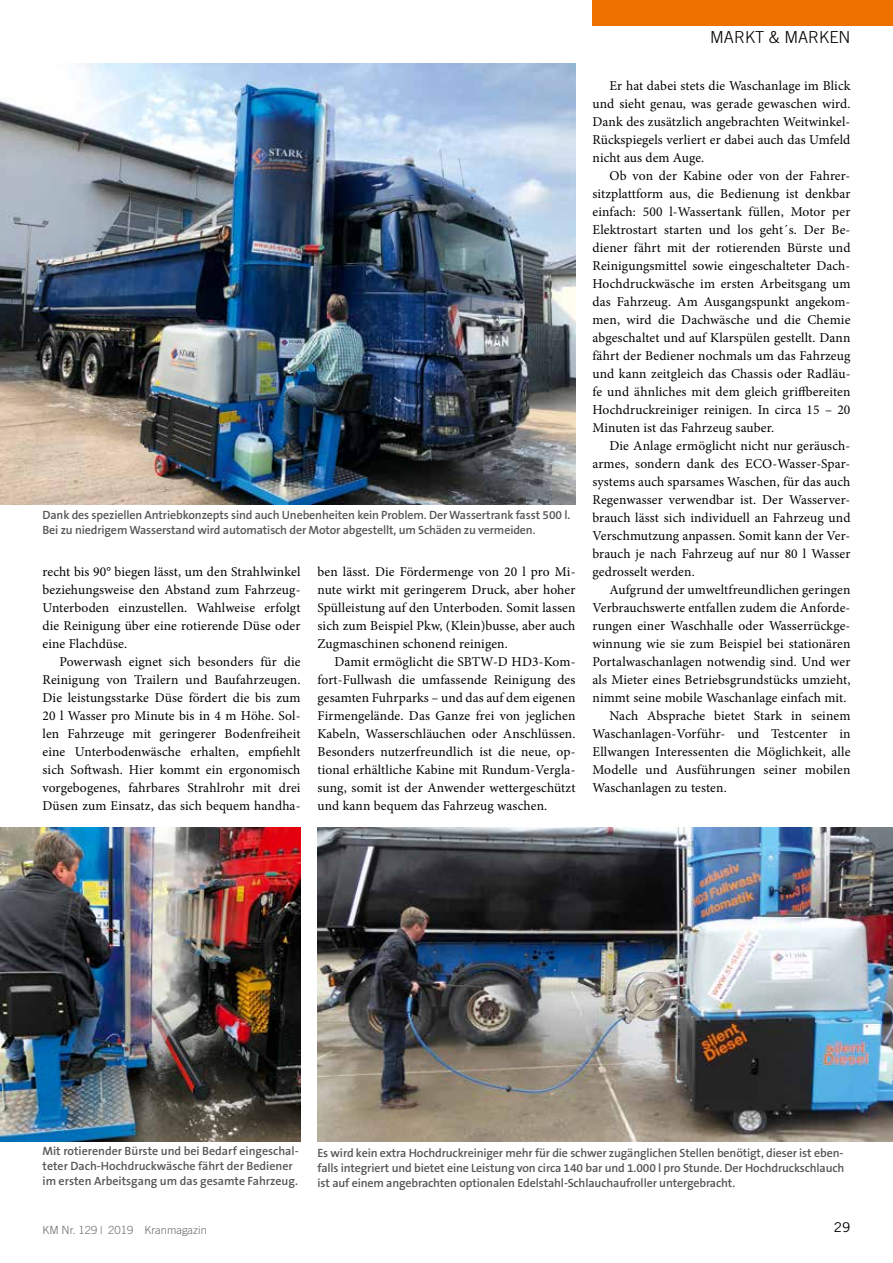
<style>
.page{position:relative;width:893px;height:1263px;background:#fff}
.page>*{position:absolute;margin:0;border:0;box-sizing:border-box;transform-origin:0 0}
.t1{font:300 16.5px "Trade Gothic";color:#000}
.t2{font:13.5px/18px "Minion Pro";letter-spacing:.01em;color:#000;text-align:justify}
.t3{font:13.5px "Trade Gothic";color:#000}
.t4{font:600 12px/15px "The Sans B6";letter-spacing:-.01em;color:#565655}
.t5{font:300 11.25px "Trade Gothic";color:#6e6e6e}
</style>
<div class="page">
<div style="left:592px;top:0;width:301px;height:26px;background:#ee7100"></div>
<img style="left:0;top:827px;width:300px;height:315px">
<img style="left:0;top:64px;width:575px;height:441px">
<img style="left:317px;top:827px;width:576px;height:315px">
<p class="t4" style="left:43px;top:508px;width:529px">Dank des speziellen Antriebkonzepts sind auch Unebenheiten kein Problem. Der Wassertrank fasst 500 l.<br>Bei zu niedrigem Wasserstand wird automatisch der Motor abgestellt, um Schäden zu vermeiden.</p>
<p class="t2" style="left:43px;top:563px;width:259px">recht bis 90° biegen lässt, um den Strahlwinkel beziehungsweise den Abstand zum Fahrzeug-Unterboden einzustellen. Wahlweise erfolgt die Reinigung über eine rotierende Düse oder eine Flachdüse.</p>
<p class="t2" style="left:43px;top:653px;width:259px;text-indent:17px">Powerwash eignet sich besonders für die Reinigung von Trailern und Baufahrzeugen.<br>Die leistungsstarke Düse fördert die bis zum 20 l Wasser pro Minute bis in 4 m Höhe. Sol&shy;len Fahrzeuge mit geringerer Bodenfreiheit eine Unterbodenwäsche erhalten, empfiehlt sich Softwash. Hier kommt ein ergonomisch vorgebogenes, fahrbares Strahlrohr mit drei Düsen zum Einsatz, das sich bequem handha-</p>
<p class="t2" style="left:317px;top:563px;width:259px">ben lässt. Die Fördermenge von 20 l pro Mi&shy;nute wirkt mit geringerem Druck, aber hoher Spülleistung auf den Unterboden. Somit lassen sich zum Beispiel Pkw, (Klein)busse, aber auch Zugmaschinen schonend reinigen.</p>
<p class="t2" style="left:317px;top:653px;width:259px;text-indent:17px">Damit ermöglicht die SBTW-D HD3-Kom&shy;fort-Fullwash die umfassende Reinigung des gesamten Fuhrparks – und das auf dem eigenen Firmengelände. Das Ganze frei von jeglichen Kabeln, Wasserschläuchen oder Anschlüssen.<br>Besonders nutzerfreundlich ist die neue, op&shy;tional erhältliche Kabine mit Rundum-Vergla&shy;sung, somit ist der Anwender wettergeschützt und kann bequem das Fahrzeug waschen.</p>
<p class="t1" style="left:710px;top:27px;width:142px">MARKT &amp; MARKEN</p>
<p class="t2" style="left:592px;top:77px;width:259px;text-indent:17px">Er hat dabei stets die Waschanlage im Blick und sieht genau, was gerade gewaschen wird.<br>Dank des zusätzlich angebrachten Weitwinkel-Rückspiegels verliert er dabei auch das Umfeld nicht aus dem Auge.</p>
<p class="t2" style="left:592px;top:167px;width:259px;text-indent:17px">Ob von der Kabine oder von der Fahrer&shy;sitzplattform aus, die Bedienung ist denkbar einfach: 500 l-Wassertank füllen, Motor per Elektrostart starten und los geht´s. Der Be&shy;diener fährt mit der rotierenden Bürste und Reinigungsmittel sowie eingeschalteter Dach-Hochdruckwäsche im ersten Arbeitsgang um das Fahrzeug. Am Ausgangspunkt angekom&shy;men, wird die Dachwäsche und die Chemie abgeschaltet und auf Klarspülen gestellt. Dann fährt der Bediener nochmals um das Fahrzeug und kann zeitgleich das Chassis oder Radläu&shy;fe und ähnliches mit dem gleich griffbereiten Hochdruckreiniger reinigen. In circa 15 – 20<br>Minuten ist das Fahrzeug sauber.</p>
<p class="t2" style="left:592px;top:437px;width:259px;text-indent:17px">Die Anlage ermöglicht nicht nur geräusch&shy;armes, sondern dank des ECO-Wasser-Spar&shy;systems auch sparsames Waschen, für das auch Regenwasser verwendbar ist. Der Wasserver&shy;brauch lässt sich individuell an Fahrzeug und Verschmutzung anpassen. Somit kann der Ver&shy;brauch je nach Fahrzeug auf nur 80 l Wasser gedrosselt werden.</p>
<p class="t2" style="left:609px;top:581px;width:242px">Aufgrund der umweltfreundlichen geringen</p>
<p class="t2" style="left:592px;top:599px;width:259px">Verbrauchswerte entfallen zudem die Anforde-</p>
<p class="t2" style="left:592px;top:617px;width:259px">rungen einer Waschhalle oder Wasserrückge-</p>
<p class="t2" style="left:592px;top:635px;width:259px">winnung wie sie zum Beispiel bei stationären</p>
<p class="t2" style="left:592px;top:653px;width:259px">Portalwaschanlagen notwendig sind. Und wer</p>
<p class="t2" style="left:592px;top:670px;width:259px">als Mieter eines Betriebsgrundstücks umzieht,</p>
<p class="t2" style="left:592px;top:688px;width:256px">nimmt seine mobile Waschanlage einfach mit.</p>
<p class="t2" style="left:609px;top:706px;width:242px">Nach Absprache bietet Stark in seinem</p>
<p class="t2" style="left:592px;top:724px;width:259px">Waschanlagen-Vorführ- und Testcenter in</p>
<p class="t2" style="left:592px;top:742px;width:259px">Ellwangen Interessenten die Möglichkeit, alle</p>
<p class="t2" style="left:592px;top:760px;width:259px">Modelle und Ausführungen seiner mobilen</p>
<p class="t2" style="left:592px;top:778px;width:136px">Waschanlagen zu testen.</p>
<p class="t4" style="left:43px;top:1144px;width:258px">Mit rotierender Bürste und bei Bedarf eingeschal&shy;teter Dach-Hochdruckwäsche fährt der Bediener im ersten Arbeitsgang um das gesamte Fahrzeug.</p>
<p class="t4" style="left:317px;top:1146px;width:528px;text-align:justify">Es wird kein extra Hochdruckreiniger mehr für die schwer zugänglichen Stellen benötigt, dieser ist eben&shy;falls integriert und bietet eine Leistung von circa 140 bar und 1.000 l pro Stunde. Der Hochdruckschlauch ist auf einem angebrachten optionalen Edelstahl-Schlauchaufroller untergebracht.</p>
<p class="t5" style="left:43px;top:1223px;width:166px">KM Nr. 129 | 2019 Kranmagazin</p>
<p class="t3" style="left:834px;top:1219px;width:18px">29</p>
</div>
